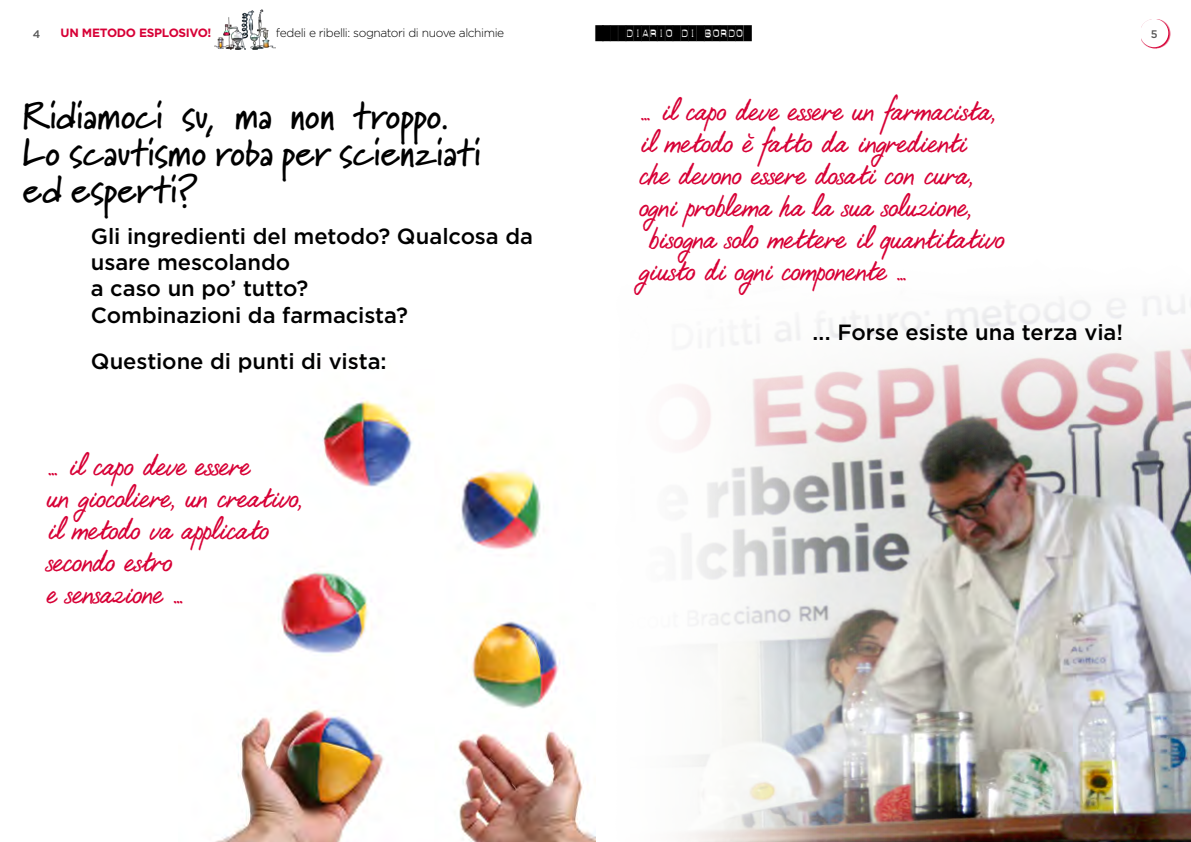
<style>
.page{position:relative;width:1191px;height:842px;background:#fff}
.page>*{position:absolute;margin:0;border:0;box-sizing:border-box;transform-origin:0 0}
.t1{font:700 37px/37px "Marydale";color:#000}
.t2{font:32px/32px "Sophie Script";letter-spacing:.015em;color:#d70036}
.t3{font:500 22px/26.4px "Gotham";letter-spacing:-.005em;color:#000}
.t4{font:16px "Dynamoe";letter-spacing:-.025em;color:#000;scale:.9 1}
.t5{font:300 12px "Gotham";letter-spacing:-.035em;color:#000}
.t6{font:700 12px "Gotham";letter-spacing:-.025em;color:#d70036}
.t7{font:500 11px "Gotham";color:#565656}
</style>
<div class="page">
<img style="left:595px;top:296px;width:596px;height:546px">
<img style="left:215px;top:400px;width:380px;height:442px">
<img style="left:214px;top:9px;width:61px;height:40px">
<svg style="left:1141px;top:20px;width:29px;height:29px"></svg>
<div style="left:1140px;top:19px;width:28px;height:28px;background:#fff;border-radius:50%"></div>
<p class="t7" style="left:33px;top:27px;width:9px">4</p>
<p class="t6" style="left:61px;top:26px;width:152px">UN METODO ESPLOSIVO!</p>
<p class="t5" style="left:276px;top:27px;width:230px">fedeli e ribelli: sognatori di nuove alchimie</p>
<p class="t4" style="left:626px;top:25px;width:132px">DIARIO DI BORDO</p>
<p class="t7" style="left:1150px;top:27px;width:8px">5</p>
<p class="t1" style="left:23px;top:96px;width:460px">Ridiamoci su, ma non troppo.<br>Lo scautismo roba per scienziati ed esperti?</p>
<p class="t3" style="left:91px;top:222px;width:444px">Gli ingredienti del metodo? Qualcosa da usare mescolando<br>a caso un po’ tutto?<br>Combinazioni da farmacista?</p>
<p class="t3" style="left:91px;top:348px;width:297px">Questione di punti di vista:</p>
<p class="t2" style="left:47px;top:453px;width:257px">... il capo deve essere<br>un giocoliere, un creativo, il metodo va applicato secondo estro<br>e sensazione ...</p>
<p class="t2" style="left:639px;top:99px;width:366px">... il capo deve essere un farmacista, il metodo è fatto da ingredienti<br>che devono essere dosati con cura, ogni problema ha la sua soluzione, bisogna solo mettere il quantitativo giusto di ogni componente ...</p>
<p class="t3" style="left:812px;top:319px;width:312px">... Forse esiste una terza via!</p>
</div>
